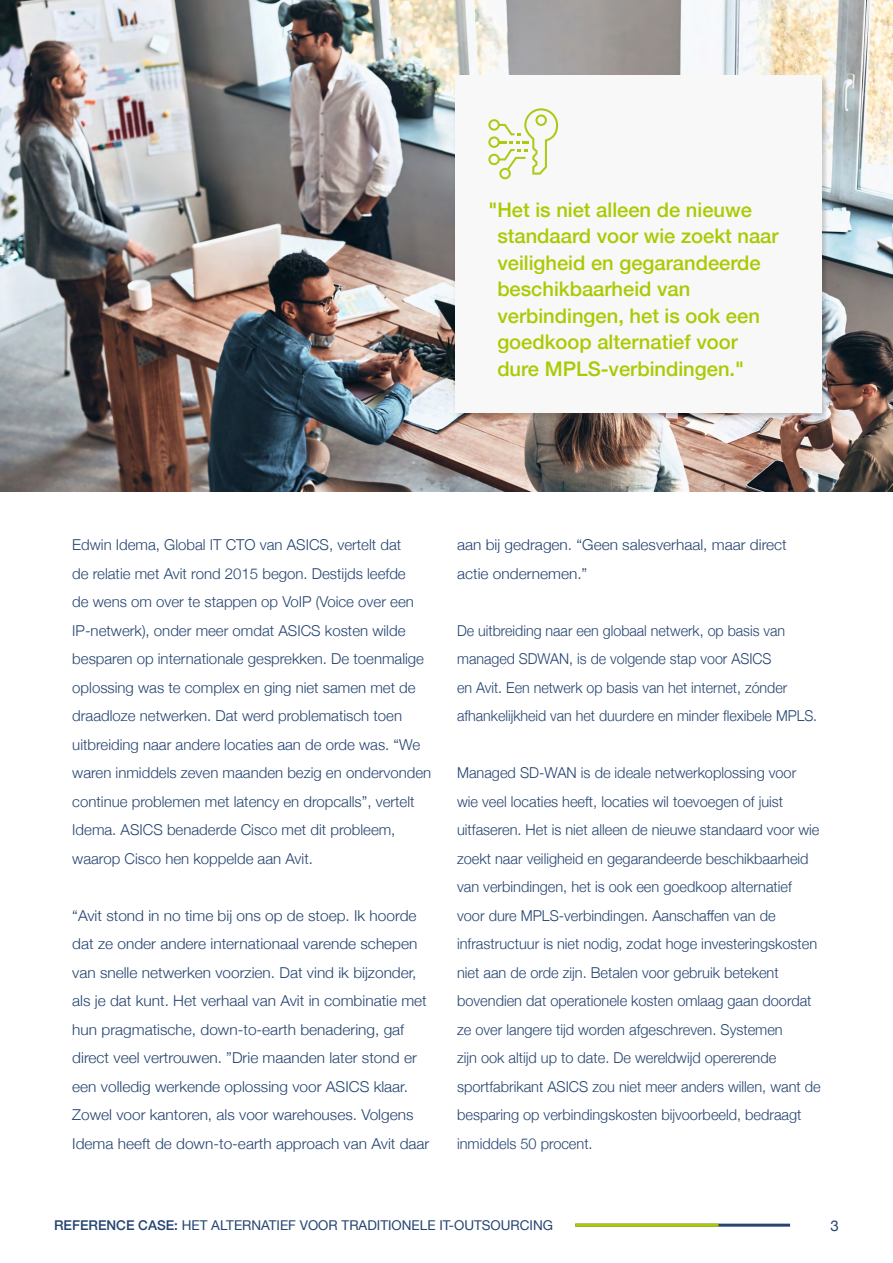
<style>
.page{position:relative;width:893px;height:1263px;background:#fff}
.page>*{position:absolute;margin:0;border:0;box-sizing:border-box;transform-origin:0 0}
.t1{font:500 20.1px/26.4px "Helvetica Neue";color:#acc903}
.t2{font:300 15px/28.5px "Helvetica Neue";color:#254470}
.t3{font:300 15px/28.5px "Helvetica Neue";color:#254470;scale:.95 1}
.t4{font:15px "Helvetica Neue";color:#254470}
.t5{font:13.5px "Helvetica Neue";color:#254470}
.s1{font-weight:500}
</style>
<div class="page">
<hr style="left:575px;top:1223px;width:215px;height:3px;background:#254470">
<hr style="left:575px;top:1223px;width:143px;height:3px;background:#acc903">
<img style="left:0;top:0;width:893px;height:491px">
<div style="left:453px;top:74px;width:376px;height:347px;background:#000;opacity:.2"></div>
<div style="left:455px;top:75px;width:367px;height:338px;background:#f8f8f8"></div>
<svg style="left:488px;top:108px;width:70px;height:71px"></svg>
<h1 class="t1" style="left:497px;top:195px;width:283px;text-indent:-9px">"Het is niet alleen de nieuwe standaard voor wie zoekt naar veiligheid en gegarandeerde beschikbaarheid van verbindingen, het is ook een goedkoop alternatief voor dure MPLS-verbindingen."</h1>
<p class="t2" style="left:72px;top:530px;width:360px">Edwin Idema, Global IT CTO van ASICS, vertelt dat<br>de relatie met Avit rond 2015 begon. Destijds leefde<br>de wens om over te stappen op VoIP (Voice over een IP-netwerk), onder meer omdat ASICS kosten wilde besparen op internationale gesprekken. De toenmalige oplossing was te complex en ging niet samen met de draadloze netwerken. Dat werd problematisch toen uitbreiding naar andere locaties aan de orde was. “We waren inmiddels zeven maanden bezig en ondervonden continue problemen met latency en dropcalls”, vertelt Idema. ASICS benaderde Cisco met dit probleem, waarop Cisco hen koppelde aan Avit.</p>
<p class="t2" style="left:72px;top:900px;width:359px">“Avit stond in no time bij ons op de stoep. Ik hoorde dat ze onder andere internationaal varende schepen van snelle netwerken voorzien. Dat vind ik bijzonder, als je dat kunt. Het verhaal van Avit in combinatie met hun pragmatische, down-to-earth benadering, gaf direct veel vertrouwen. ”Drie maanden later stond er een volledig werkende oplossing voor ASICS klaar.<br>Zowel voor kantoren, als voor warehouses. Volgens Idema heeft de down-to-earth approach van Avit daar</p>
<p class="t2" style="left:457px;top:530px;width:331px">aan bij gedragen. “Geen salesverhaal, maar direct actie ondernemen.”</p>
<p class="t3" style="left:457px;top:615px;width:381px">De uitbreiding naar een globaal netwerk, op basis van managed SDWAN, is de volgende stap voor ASICS<br>en Avit. Een netwerk op basis van het internet, zónder afhankelijkheid van het duurdere en minder flexibele MPLS.</p>
<p class="t2" style="left:457px;top:758px;width:365px">Managed SD-WAN is de ideale netwerkoplossing voor wie veel locaties heeft, locaties wil toevoegen of juist uitfaseren. Het is niet alleen de nieuwe standaard voor wie zoekt naar veiligheid en gegarandeerde beschikbaarheid van verbindingen, het is ook een goedkoop alternatief voor dure MPLS-verbindingen. Aanschaffen van de infrastructuur is niet nodig, zodat hoge investeringskosten niet aan de orde zijn. Betalen voor gebruik betekent bovendien dat operationele kosten omlaag gaan doordat ze over langere tijd worden afgeschreven. Systemen<br>zijn ook altijd up to date. De wereldwijd opererende sportfabrikant ASICS zou niet meer anders willen, want de besparing op verbindingskosten bijvoorbeeld, bedraagt inmiddels 50 procent.</p>
<p class="t5" style="left:54px;top:1215px;width:501px"><span class="s1">REFERENCE CASE:</span> HET ALTERNATIEF VOOR TRADITIONELE IT-OUTSOURCING</p>
<p class="t4" style="left:831px;top:1215px;width:10px">3</p>
</div>
